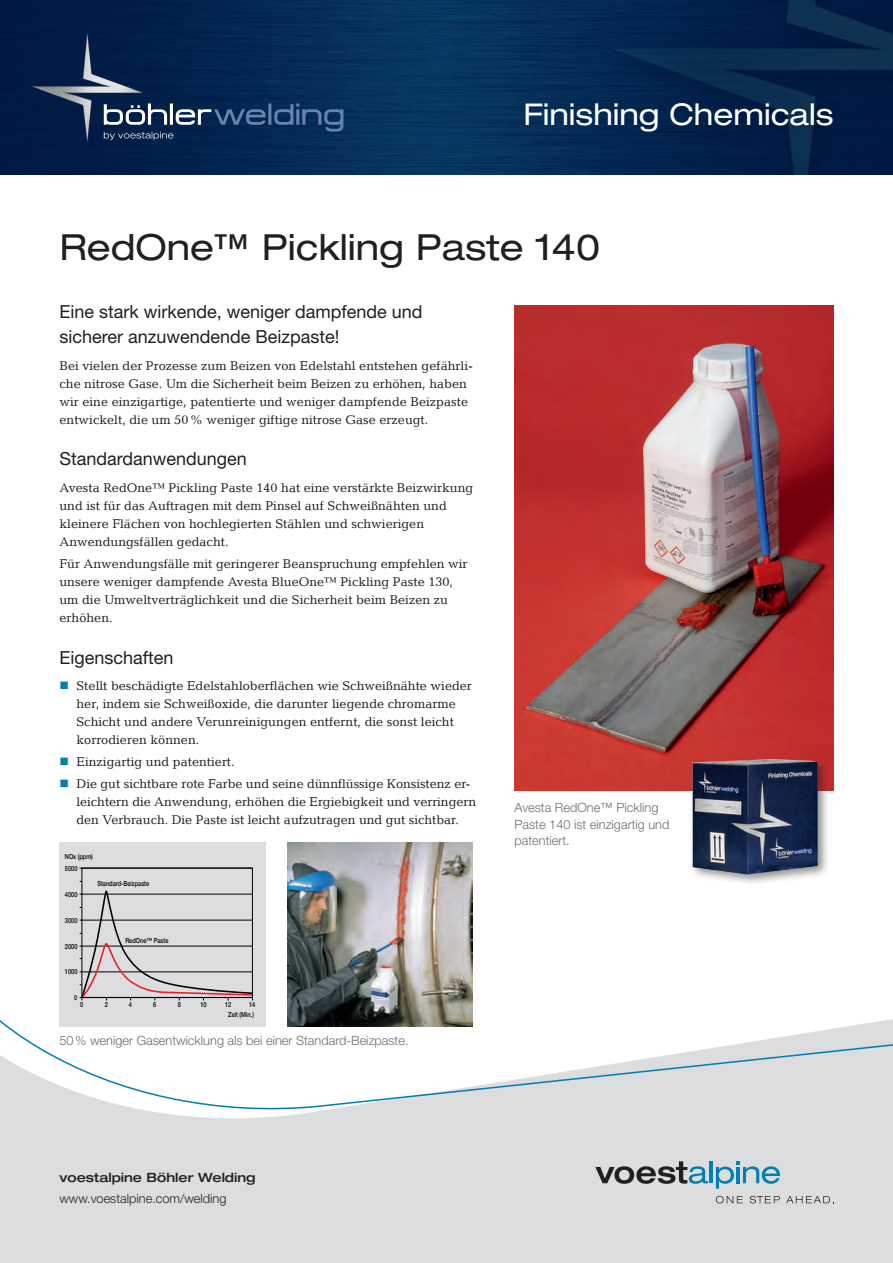
<style>
.page{position:relative;width:893px;height:1263px;background:#fff}
.page>*{position:absolute;margin:0;border:0;box-sizing:border-box;transform-origin:0 0}
.t1{font:expanded 36px "Helvetica Neue LT Pro";color:#231f20}
.t2{font:expanded 30px "Helvetica Neue LT Pro";color:#fff}
.t3{font:18px/24.8px "Helvetica Neue LT Pro";color:#231f20}
.t4{font:12.75px/18px "Candida LT";color:#231f20}
.t5{font:300 12.75px/16.5px "Helvetica Neue LT Pro";color:#6c6d70}
.t6{font:300 12.75px "Helvetica Neue LT Pro";color:#231f20}
.t7{font:500 expanded 12.75px "Helvetica Neue LT Pro";color:#231f20}
.t8{font:500 7.05px/10.1px "Helvetica Neue";color:#000002;text-align:right;scale:.81 1}
.s1{color:#007fb1}
</style>
<div class="page">
<div style="left:0;top:1111px;width:893px;height:152px;background:#dcdddf"></div>
<svg style="left:0;top:1008px;width:893px;height:103px"></svg>
<hr style="left:709px;top:1161px;width:3px;height:22px;background:#007fb1">
<svg style="left:716px;top:1161px;width:64px;height:28px;background:#9ac0d1"></svg>
<svg style="left:595px;top:1161px;width:113px;height:23px;background:#92999d"></svg>
<svg style="left:716px;top:1196px;width:27px;height:7px"></svg>
<svg style="left:750px;top:1196px;width:30px;height:7px"></svg>
<svg style="left:786px;top:1196px;width:48px;height:7px"></svg>
<img style="left:287px;top:842px;width:185px;height:185px">
<div style="left:60px;top:842px;width:206px;height:185px;background:#dcdddf"></div>
<hr style="left:79px;top:868px;width:173px;height:1px;background:#000002">
<svg style="left:80px;top:890px;width:173px;height:110px"></svg>
<img style="left:514px;top:305px;width:319px;height:485px">
<div style="left:689px;top:756px;width:141px;height:128px;background:#231f20;opacity:.5"></div>
<img style="left:685px;top:751px;width:141px;height:131px">
<img style="left:0;top:0;width:893px;height:174px">
<img style="left:30px;top:30px;width:115px;height:115px">
<svg style="left:104px;top:103px;width:239px;height:37px;background:#27456b"></svg>
<h2 class="t2" style="left:523px;top:95px;width:312px">Finishing Chemicals</h2>
<h1 class="t1" style="left:60px;top:224px;width:542px">RedOne™ Pickling Paste 140</h1>
<h3 class="t3" style="left:60px;top:299px;width:365px">Eine stark wirkende, weniger dampfende und sicherer anzuwendende Beizpaste!</h3>
<p class="t4" style="left:60px;top:356px;width:415px">Bei vielen der Prozesse zum Beizen von Edelstahl entstehen gefährli&shy;che nitrose Gase. Um die Sicherheit beim Beizen zu erhöhen, haben wir eine einzigartige, patentierte und weniger dampfende Beizpaste entwickelt, die um 50% weniger giftige nitrose Gase erzeugt.</p>
<h3 class="t3" style="left:60px;top:446px;width:189px">Standardanwendungen</h3>
<p class="t4" style="left:60px;top:479px;width:415px">Avesta RedOne™ Pickling Paste 140 hat eine verstärkte Beizwirkung und ist für das Auftragen mit dem Pinsel auf Schweißnähten und kleinere Flächen von hochlegierten Stählen und schwierigen Anwendungsfällen gedacht.</p>
<p class="t4" style="left:60px;top:555px;width:410px">Für Anwendungsfälle mit geringerer Beanspruchung empfehlen wir unsere weniger dampfende Avesta BlueOne™ Pickling Paste 130, um die Umweltverträglichkeit und die Sicherheit beim Beizen zu erhöhen.</p>
<h3 class="t3" style="left:60px;top:645px;width:116px">Eigenschaften</h3>
<p class="t4" style="left:77px;top:677px;width:397px;text-indent:-17px"><span class="s1">■</span> Stellt beschädigte Edelstahloberflächen wie Schweißnähte wieder her, indem sie Schweißoxide, die darunter liegende chromarme Schicht und andere Verunreinigungen entfernt, die sonst leicht korrodieren können.</p>
<p class="t4" style="left:60px;top:753px;width:177px"><span class="s1">■</span> Einzigartig und patentiert.</p>
<p class="t4" style="left:77px;top:775px;width:401px;text-indent:-17px"><span class="s1">■</span> Die gut sichtbare rote Farbe und seine dünnflüssige Konsistenz er&shy;leichtern die Anwendung, erhöhen die Ergiebigkeit und verringern den Verbrauch. Die Paste ist leicht aufzutragen und gut sichtbar.</p>
<p class="t5" style="left:514px;top:799px;width:156px">Avesta RedOne™ Pickling<br>Paste 140 ist einzigartig und patentiert.</p>
<p class="t8" style="left:65px;top:850px;width:36px;line-height:11.9px;text-align:left">NOx (ppm)<br>5000</p>
<p class="t8" style="left:65px;top:889px;width:17px">4000</p>
<p class="t8" style="left:65px;top:915px;width:17px">3000</p>
<p class="t8" style="left:65px;top:940px;width:17px">2000</p>
<p class="t8" style="left:97px;top:878px;width:66px">Standard-Beizpaste</p>
<p class="t8" style="left:125px;top:935px;width:55px">RedOne™ Paste</p>
<p class="t8" style="left:65px;top:966px;width:17px">1000</p>
<p class="t8" style="left:74px;top:992px;width:5px">0</p>
<p class="t8" style="left:80px;top:999px;width:5px">0</p>
<p class="t8" style="left:105px;top:999px;width:5px">2</p>
<p class="t8" style="left:129px;top:999px;width:5px">4</p>
<p class="t8" style="left:153px;top:999px;width:5px">6</p>
<p class="t8" style="left:178px;top:999px;width:5px">8</p>
<p class="t8" style="left:200px;top:999px;width:9px">10</p>
<p class="t8" style="left:225px;top:999px;width:9px">12</p>
<p class="t8" style="left:228px;top:999px;width:35px">14<br>Zeit (Min.)</p>
<p class="t5" style="left:60px;top:1031px;width:351px">50% weniger Gasentwicklung als bei einer Standard-Beizpaste.</p>
<p class="t7" style="left:60px;top:1169px;width:198px">voestalpine Böhler Welding</p>
<p class="t6" style="left:60px;top:1190px;width:168px">www.voestalpine.com/welding</p>
</div>
